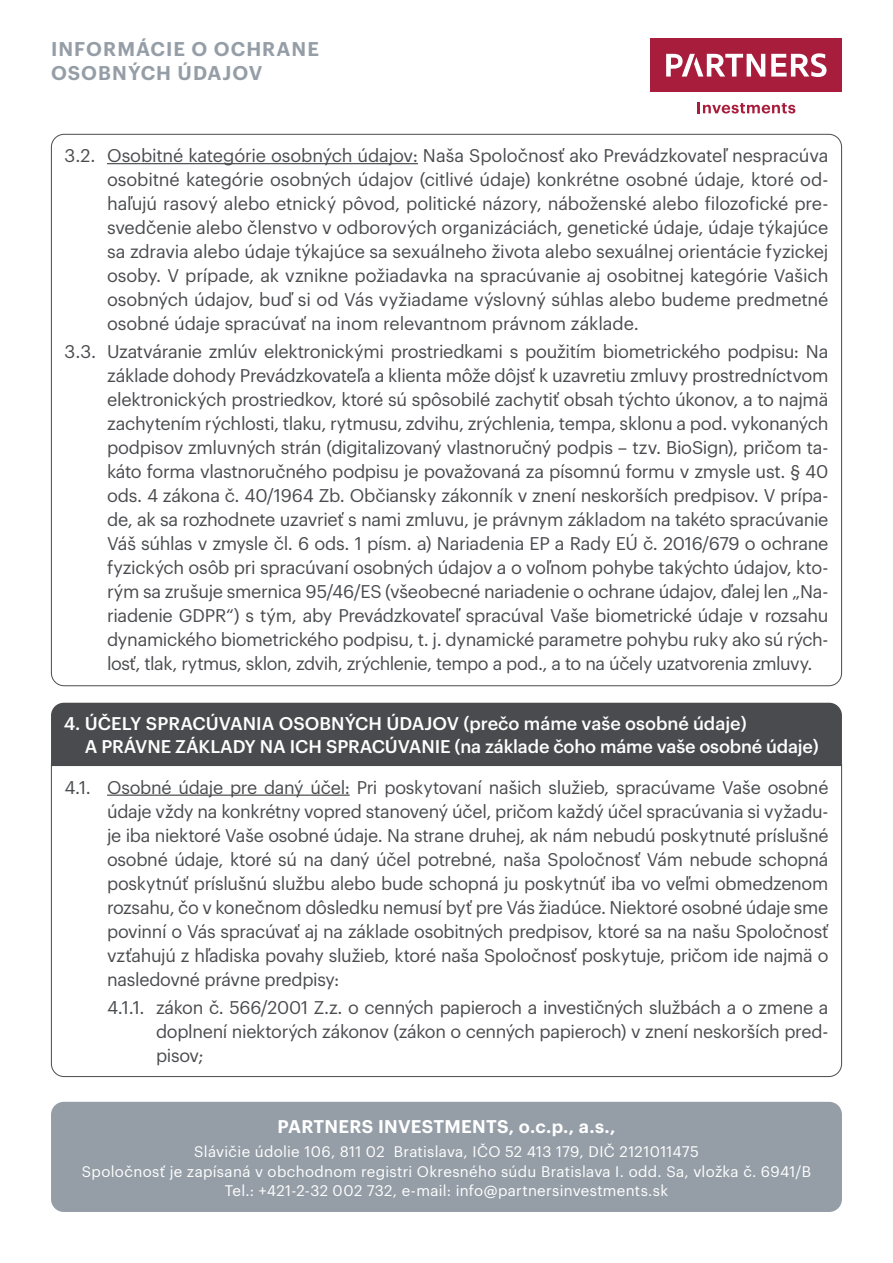
<style>
.page{position:relative;width:893px;height:1263px;background:#fff}
.page>*{position:absolute;margin:0;border:0;box-sizing:border-box;transform-origin:0 0}
.t1{font:600 19.5px/23.4px "Graphik";letter-spacing:.055em;color:#959ea7}
.t2{font:18px/24px "Graphik";letter-spacing:-.015em;color:#4a4b4e;text-align:justify}
.t3{font:500 18px/22.5px "Graphik";letter-spacing:-.005em;color:#fff}
.t4{font:600 18px "Graphik";letter-spacing:.01em;color:#fff}
.t5{font:15px/19.5px "Graphik";letter-spacing:.02em;color:#fff;text-align:center}
</style>
<div class="page">
<div style="left:651px;top:38px;width:191px;height:54px;background:#a81d3c"></div>
<svg style="left:771px;top:53px;width:55px;height:24px"></svg>
<svg style="left:666px;top:54px;width:99px;height:23px"></svg>
<svg style="left:698px;top:102px;width:97px;height:11px"></svg>
<div style="left:51px;top:1102px;width:791px;height:110px;background:#959ea7;border-radius:13px"></div>
<svg style="left:51px;top:766px;width:791px;height:311px"></svg>
<div style="left:51px;top:703px;width:791px;height:63px;background:#4a4b4e"></div>
<hr style="left:107px;top:163px;width:311px;height:1px;background:#4a4b4e">
<p class="t1" style="left:51px;top:36px;width:269px">INFORMÁCIE O OCHRANE<br>OSOBNÝCH ÚDAJOV</p>
<p class="t2" style="left:107px;top:142px;width:723px;text-indent:-43px">3.2. Osobitné kategórie osobných údajov: Naša Spoločnosť ako Prevádzkovateľ nespracúva osobitné kategórie osobných údajov (citlivé údaje) konkrétne osobné údaje, ktoré od&shy;haľujú rasový alebo etnický pôvod, politické názory, náboženské alebo filozofické pre&shy;svedčenie alebo členstvo v odborových organizáciách, genetické údaje, údaje týkajúce sa zdravia alebo údaje týkajúce sa sexuálneho života alebo sexuálnej orientácie fyzickej osoby. V prípade, ak vznikne požiadavka na spracúvanie aj osobitnej kategórie Vašich osobných údajov, buď si od Vás vyžiadame výslovný súhlas alebo budeme predmetné osobné údaje spracúvať na inom relevantnom právnom základe.</p>
<p class="t2" style="left:107px;top:338px;width:723px;text-indent:-43px">3.3. Uzatváranie zmlúv elektronickými prostriedkami s použitím biometrického podpisu: Na základe dohody Prevádzkovateľa a klienta môže dôjsť k uzavretiu zmluvy prostredníctvom elektronických prostriedkov, ktoré sú spôsobilé zachytiť obsah týchto úkonov, a to najmä zachytením rýchlosti, tlaku, rytmusu, zdvihu, zrýchlenia, tempa, sklonu a pod. vykonaných podpisov zmluvných strán (digitalizovaný vlastnoručný podpis – tzv. BioSign), pričom ta&shy;káto forma vlastnoručného podpisu je považovaná za písomnú formu v zmysle ust. § 40 ods. 4 zákona č. 40/1964 Zb. Občiansky zákonník v znení neskorších predpisov. V prípa&shy;de, ak sa rozhodnete uzavrieť s nami zmluvu, je právnym základom na takéto spracúvanie Váš súhlas v zmysle čl. 6 ods. 1 písm. a) Nariadenia EP a Rady EÚ č. 2016/679 o ochrane fyzických osôb pri spracúvaní osobných údajov a o voľnom pohybe takýchto údajov, kto&shy;rým sa zrušuje smernica 95/46/ES (všeobecné nariadenie o ochrane údajov, ďalej len „Na&shy;riadenie GDPR“) s tým, aby Prevádzkovateľ spracúval Vaše biometrické údaje v rozsahu dynamického biometrického podpisu, t. j. dynamické parametre pohybu ruky ako sú rých&shy;losť, tlak, rytmus, sklon, zdvih, zrýchlenie, tempo a pod., a to na účely uzatvorenia zmluvy.</p>
<p class="t3" style="left:85px;top:711px;width:736px;text-indent:-21px">4. ÚČELY SPRACÚVANIA OSOBNÝCH ÚDAJOV (prečo máme vaše osobné údaje)<br>A PRÁVNE ZÁKLADY NA ICH SPRACÚVANIE (na základe čoho máme vaše osobné údaje)</p>
<p class="t2" style="left:107px;top:773px;width:723px;text-indent:-43px">4.1. Osobné údaje pre daný účel: Pri poskytovaní našich služieb, spracúvame Vaše osobné údaje vždy na konkrétny vopred stanovený účel, pričom každý účel spracúvania si vyžadu&shy;je iba niektoré Vaše osobné údaje. Na strane druhej, ak nám nebudú poskytnuté príslušné osobné údaje, ktoré sú na daný účel potrebné, naša Spoločnosť Vám nebude schopná poskytnúť príslušnú službu alebo bude schopná ju poskytnúť iba vo veľmi obmedzenom rozsahu, čo v konečnom dôsledku nemusí byť pre Vás žiadúce. Niektoré osobné údaje sme povinní o Vás spracúvať aj na základe osobitných predpisov, ktoré sa na našu Spoločnosť vzťahujú z hľadiska povahy služieb, ktoré naša Spoločnosť poskytuje, pričom ide najmä o nasledovné právne predpisy:</p>
<p class="t2" style="left:156px;top:994px;width:674px;text-indent:-49px">4.1.1. zákon č. 566/2001 Z.z. o cenných papieroch a investičných službách a o zmene a doplnení niektorých zákonov (zákon o cenných papieroch) v znení neskorších pred&shy;pisov;</p>
<p class="t4" style="left:278px;top:1113px;width:339px">PARTNERS INVESTMENTS, o.c.p., a.s.,</p>
<p class="t5" style="left:82px;top:1141px;width:731px">Slávičie údolie 106, 811 02 Bratislava, IČO 52 413 179, DIČ 2121011475<br>Spoločnosť je zapísaná v obchodnom registri Okresného súdu Bratislava I. odd. Sa, vložka č. 6941/B<br>Tel.: +421-2-32 002 732, e-mail: info@partnersinvestments.sk</p>
</div>
